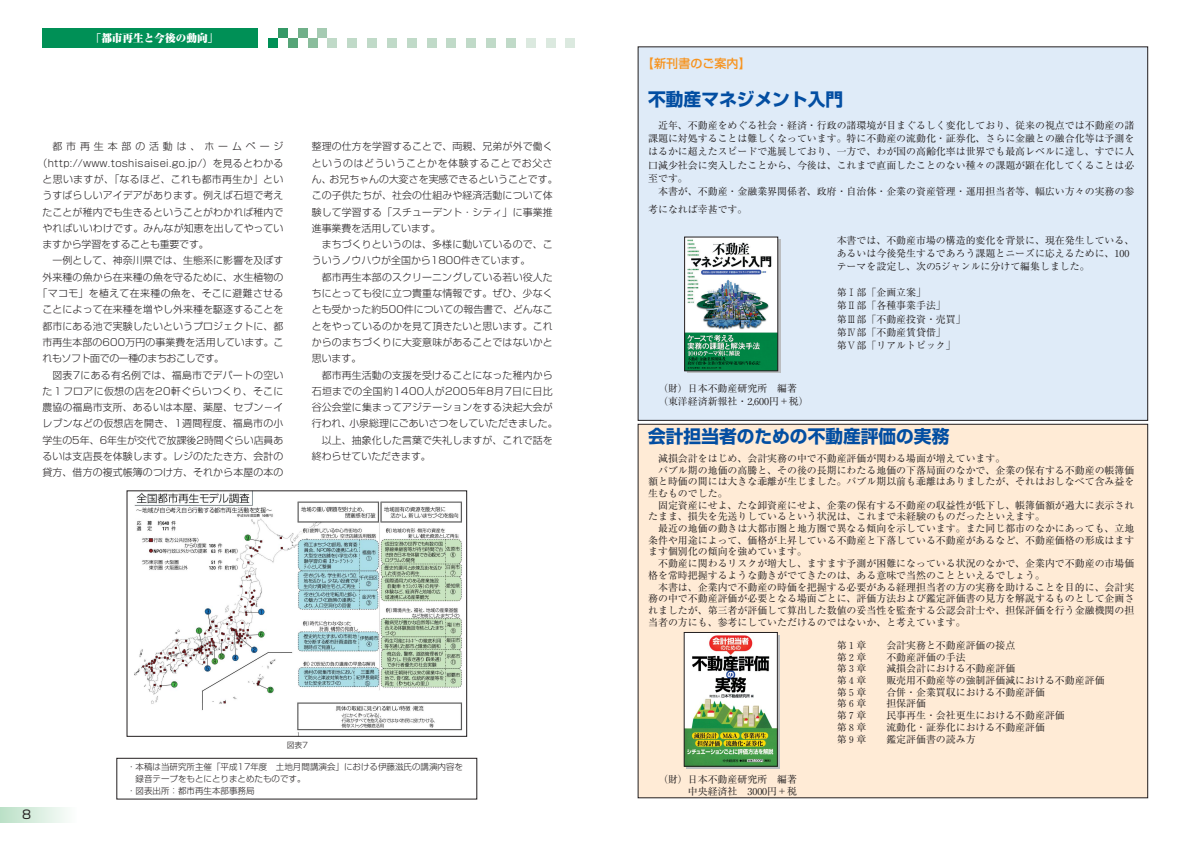
<style>
.page{position:relative;width:1190px;height:841px;background:#fff}
.page>*{position:absolute;margin:0;border:0;box-sizing:border-box;transform-origin:0 0}
.t1{font:700 17.7px "Shin Go";color:#034ea2}
.t2{font:500 12.1px "Shin Go";color:#f7931d}
.t3{font:12px "Shin Go";color:#231f20}
.t4{font:900 10.6px "Ryumin";color:#fff}
.t5{font:9.9px/13.1px "Ryumin";color:#231f20}
.t6{font:300 9.9px/16.3px "Shin Go";letter-spacing:.015em;color:#231f20}
.t7{font:300 9.9px "Shin Go";letter-spacing:.035em;color:#231f20}
.t8{font:300 9.9px "Shin Go";letter-spacing:-.04em;color:#231f20}
.t9{font:300 9.9px "Shin Go";letter-spacing:.395em;color:#231f20}
.t10{font:300 9.9px "Shin Go";letter-spacing:-.015em;color:#231f20}
.t11{font:300 8.5px "Shin Go";color:#231f20}
.t12{font:300 7.8px "Shin Go";color:#231f20}
</style>
<div class="page">
<div style="left:638px;top:424px;width:510px;height:374px;background:#ffebd6"></div>
<svg style="left:687px;top:635px;width:93px;height:134px"></svg>
<div style="left:638px;top:47px;width:510px;height:373px;background:#dfebf8"></div>
<svg style="left:0;top:808px;width:66px;height:14px"></svg>
<img style="left:134px;top:493px;width:328px;height:242px">
<div style="left:127px;top:491px;width:340px;height:246px;border:1px solid #231f20"></div>
<div style="left:117px;top:758px;width:360px;height:41px;border:1px solid #231f20"></div>
<div style="left:43px;top:28px;width:215px;height:20px;background:#009056"></div>
<div style="left:347px;top:38px;width:10px;height:10px;background:#c0dac8"></div>
<div style="left:268px;top:38px;width:10px;height:10px;background:#009056"></div>
<div style="left:278px;top:28px;width:10px;height:10px;background:#349966"></div>
<div style="left:288px;top:38px;width:10px;height:10px;background:#55a477"></div>
<div style="left:298px;top:28px;width:10px;height:10px;background:#70b089"></div>
<div style="left:308px;top:38px;width:9px;height:10px;background:#8abd9c"></div>
<div style="left:317px;top:28px;width:10px;height:10px;background:#a5cbb2"></div>
<div style="left:327px;top:38px;width:10px;height:10px;background:#c0dac8"></div>
<div style="left:367px;top:38px;width:10px;height:10px;background:#c0dac8"></div>
<div style="left:387px;top:38px;width:10px;height:10px;background:#c0dac8"></div>
<div style="left:407px;top:38px;width:10px;height:10px;background:#c0dac8"></div>
<div style="left:427px;top:38px;width:10px;height:10px;background:#c0dac8"></div>
<div style="left:446px;top:38px;width:10px;height:10px;background:#c0dac8"></div>
<div style="left:466px;top:38px;width:10px;height:10px;background:#c0dac8"></div>
<div style="left:486px;top:38px;width:10px;height:10px;background:#c0dac8"></div>
<div style="left:506px;top:38px;width:10px;height:10px;background:#c0dac8"></div>
<div style="left:526px;top:38px;width:10px;height:10px;background:#dbe9df"></div>
<div style="left:546px;top:38px;width:10px;height:10px;background:#dbe9df"></div>
<div style="left:566px;top:38px;width:9px;height:10px;background:#dbe9df"></div>
<img style="left:686px;top:634px;width:89px;height:130px">
<svg style="left:687px;top:239px;width:93px;height:134px"></svg>
<img style="left:687px;top:239px;width:89px;height:130px">
<p class="t4" style="left:91px;top:34px;width:129px">「都市再生と今後の動向」</p>
<p class="t9" style="left:52px;top:143px;width:233px">都市再生本部の活動は、ホームページ</p>
<p class="t6" style="left:38px;top:156px;width:247px">（http://www.toshisaisei.go.jp/）を見るとわかる</p>
<p class="t7" style="left:43px;top:175px;width:242px">と思いますが、「なるほど、これも都市再生か」とい</p>
<p class="t6" style="left:43px;top:189px;width:242px">うすばらしいアイデアがあります。例えば石垣で考え</p>
<p class="t6" style="left:43px;top:205px;width:242px">たことが稚内でも生きるということがわかれば稚内で</p>
<p class="t6" style="left:43px;top:221px;width:242px">やればいいわけです。みんなが知恵を出してやってい</p>
<p class="t10" style="left:43px;top:241px;width:168px">ますから学習をすることも重要です。</p>
<p class="t6" style="left:52px;top:254px;width:233px">一例として、神奈川県では、生態系に影響を及ぼす</p>
<p class="t6" style="left:43px;top:270px;width:242px">外来種の魚から在来種の魚を守るために、水生植物の</p>
<p class="t7" style="left:38px;top:290px;width:247px">「マコモ」を植えて在来種の魚を、そこに避難させる</p>
<p class="t6" style="left:43px;top:303px;width:242px">ことによって在来種を増やし外来種を駆逐することを</p>
<p class="t6" style="left:43px;top:319px;width:242px">都市にある池で実験したいというプロジェクトに、都</p>
<p class="t6" style="left:43px;top:335px;width:242px">市再生本部の600万円の事業費を活用しています。こ</p>
<p class="t8" style="left:43px;top:355px;width:183px">れもソフト面での一種のまちおこしです。</p>
<p class="t6" style="left:52px;top:368px;width:233px">図表7にある有名例では、福島市でデパートの空い</p>
<p class="t7" style="left:43px;top:387px;width:242px">た１フロアに仮想の店を20軒ぐらいつくり、そこに</p>
<p class="t6" style="left:43px;top:401px;width:242px">農協の福島市支所、あるいは本屋、薬屋、セブン－イ</p>
<p class="t6" style="left:43px;top:417px;width:242px">レブンなどの仮想店を開き、1週間程度、福島市の小</p>
<p class="t6" style="left:43px;top:433px;width:242px">学生の5年、6年生が交代で放課後2時間ぐらい店員あ</p>
<p class="t6" style="left:43px;top:449px;width:242px">るいは支店長を体験します。レジのたたき方、会計の</p>
<p class="t6" style="left:43px;top:466px;width:242px">貸方、借方の複式帳簿のつけ方、それから本屋の本の</p>
<p class="t6" style="left:312px;top:140px;width:247px">整理の仕方を学習することで、両親、兄弟が外で働くというのはどういうことかを体験することでお父さん、お兄ちゃんの大変さを実感できるということです。この子供たちが、社会の仕組みや経済活動について体験して学習する「スチューデント・シティ」に事業推進事業費を活用しています。</p>
<p class="t6" style="left:312px;top:238px;width:242px;text-indent:10px">まちづくりというのは、多様に動いているので、こういうノウハウが全国から1800件きています。</p>
<p class="t6" style="left:312px;top:270px;width:242px;text-align:justify;text-indent:10px">都市再生本部のスクリーニングしている若い役人たちにとっても役に立つ貴重な情報です。ぜひ、少なくとも受かった約500件についての報告書で、どんなことをやっているのかを見て頂きたいと思います。これからのまちづくりに大変意味があることではないかと思います。</p>
<p class="t6" style="left:322px;top:368px;width:233px">都市再生活動の支援を受けることになった稚内から</p>
<p class="t6" style="left:312px;top:384px;width:242px">石垣までの全国約1400人が2005年8月7日に日比</p>
<p class="t6" style="left:312px;top:401px;width:242px">谷公会堂に集まってアジテーションをする決起大会が</p>
<p class="t6" style="left:312px;top:417px;width:247px">行われ、小泉総理にごあいさつをしていただきました。</p>
<p class="t6" style="left:322px;top:433px;width:233px">以上、抽象化した言葉で失礼しますが、これで話を</p>
<p class="t6" style="left:312px;top:449px;width:121px">終わらせていただきます。</p>
<p class="t3" style="left:22px;top:810px;width:11px">8</p>
<p class="t12" style="left:287px;top:742px;width:23px">図表7</p>
<p class="t11" style="left:127px;top:763px;width:338px">・本稿は当研究所主催「平成17年度　土地月間講演会」における伊藤滋氏の講演内容を</p>
<p class="t11" style="left:136px;top:775px;width:172px">録音テープをもとにとりまとめたものです。</p>
<p class="t11" style="left:127px;top:787px;width:129px">・図表出所：都市再生本部事務局</p>
<p class="t2" style="left:642px;top:59px;width:110px">【新刊書のご案内】</p>
<h1 class="t1" style="left:648px;top:93px;width:196px">不動産マネジメント入門</h1>
<p class="t5" style="left:648px;top:120px;width:488px;text-align:justify;text-indent:10px">近年、不動産をめぐる社会・経済・行政の諸環境が目まぐるしく変化しており、従来の視点では不動産の諸課題に対処することは難しくなっています。特に不動産の流動化・証券化、さらに金融との融合化等は予測をはるかに超えたスピードで進展しており、一方で、わが国の高齢化率は世界でも最高レベルに達し、すでに人口減少社会に突入したことから、今後は、これまで直面したことのない種々の課題が顕在化してくることは必至です。</p>
<p class="t5" style="left:648px;top:183px;width:488px;line-height:18px;text-indent:10px">本書が、不動産・金融業界関係者、政府・自治体・企業の資産管理・運用担当者等、幅広い方々の実務の参考になれば幸甚です。</p>
<p class="t5" style="left:837px;top:235px;width:299px">本書では、不動産市場の構造的変化を背景に、現在発生している、あるいは今後発生するであろう課題とニーズに応えるために、100テーマを設定し、次の5ジャンルに分けて編集しました。</p>
<p class="t5" style="left:837px;top:287px;width:130px">第 部「企画立案」<br>第 部「各種事業手法」第✓部「不動産投資・売買」第✔部「不動産賃貸借」<br>第 部「リアルトピック」</p>
<p class="t5" style="left:658px;top:383px;width:152px">（財）日本不動産研究所　編著（東洋経済新報社・2,600円＋税）</p>
<h1 class="t1" style="left:648px;top:430px;width:303px">会計担当者のための不動産評価の実務</h1>
<p class="t5" style="left:658px;top:453px;width:349px">減損会計をはじめ、会計実務の中で不動産評価が関わる場面が増えています。</p>
<p class="t5" style="left:658px;top:465px;width:478px">バブル期の地価の高騰と、その後の長期にわたる地価の下落局面のなかで、企業の保有する不動産の帳簿価</p>
<p class="t5" style="left:648px;top:476px;width:488px">額と時価の間には大きな乖離が生じました。バブル期以前も乖離はありましたが、それはおしなべて含み益を</p>
<p class="t5" style="left:648px;top:488px;width:81px">生むものでした。</p>
<p class="t5" style="left:658px;top:500px;width:478px">固定資産にせよ、たな卸資産にせよ、企業の保有する不動産の収益性が低下し、帳簿価額が過大に表示され</p>
<p class="t5" style="left:648px;top:511px;width:398px">たまま、損失を先送りしているという状況は、これまで未経験のものだったといえます。</p>
<p class="t5" style="left:658px;top:523px;width:478px">最近の地価の動きは大都市圏と地方圏で異なる傾向を示しています。また同じ都市のなかにあっても、立地</p>
<p class="t5" style="left:648px;top:535px;width:488px">条件や用途によって、価格が上昇している不動産と下落している不動産があるなど、不動産価格の形成はます</p>
<p class="t5" style="left:648px;top:547px;width:160px">ます個別化の傾向を強めています。</p>
<p class="t5" style="left:658px;top:558px;width:478px">不動産に関わるリスクが増大し、ますます予測が困難になっている状況のなかで、企業内で不動産の市場価</p>
<p class="t5" style="left:648px;top:570px;width:398px">格を常時把握するような動きがでてきたのは、ある意味で当然のことといえるでしょう。</p>
<p class="t5" style="left:658px;top:582px;width:478px">本書は、企業内で不動産の時価を把握する必要がある経理担当者の方の実務を助けることを目的に、会計実</p>
<p class="t5" style="left:648px;top:593px;width:488px">務の中で不動産評価が必要となる場面ごとに、評価方法および鑑定評価書の見方を解説するものとして企画さ</p>
<p class="t5" style="left:648px;top:605px;width:488px">れましたが、第三者が評価して算出した数値の妥当性を監査する公認会計士や、担保評価を行う金融機関の担</p>
<p class="t5" style="left:648px;top:617px;width:319px">当者の方にも、参考にしていただけるのではないか、と考えています。</p>
<p class="t5" style="left:837px;top:641px;width:269px;line-height:11.7px">第１章　　会計実務と不動産評価の接点<br>第２章　　不動産評価の手法<br>第３章　　減損会計における不動産評価<br>第４章　　販売用不動産等の強制評価減における不動産評価第５章　　合併・企業買収における不動産評価<br>第６章　　担保評価<br>第７章　　民事再生・会社更生における不動産評価<br>第８章　　流動化・証券化における不動産評価<br>第９章　　鑑定評価書の読み方</p>
<p class="t5" style="left:658px;top:775px;width:140px;line-height:11.7px;text-align:right">（財）日本不動産研究所　編著中央経済社　3000円＋税</p>
</div>
